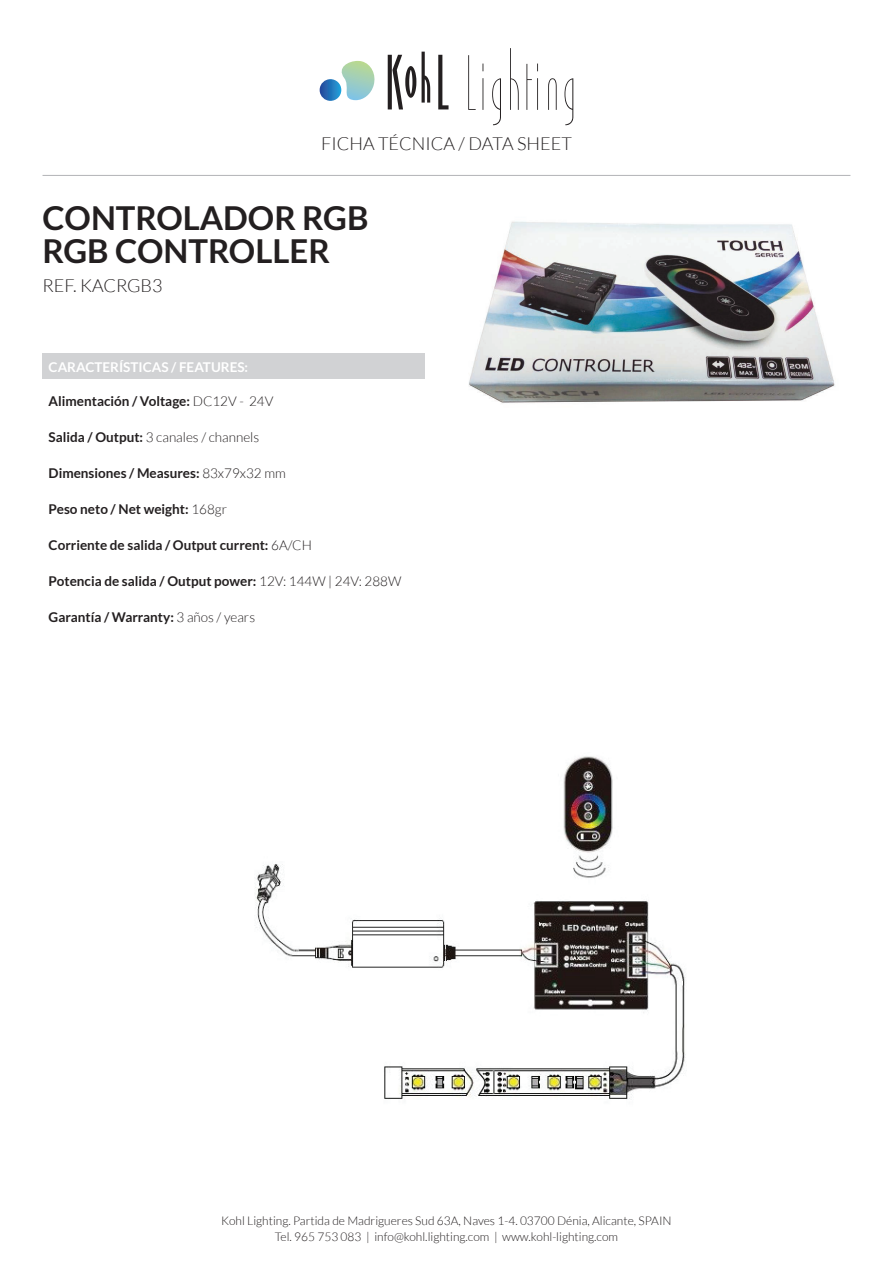
<style>
.page{position:relative;width:893px;height:1263px;background:#fff}
.page>*{position:absolute;margin:0;border:0;box-sizing:border-box;transform-origin:0 0}
.t1{font:700 33px/33px "Lato";color:#231f20}
.t2{font:300 18px "Lato";color:#231f20}
.t3{font:700 13.5px "Lato";color:#231f20}
.t4{font:300 13.5px "Lato";color:#231f20}
.t5{font:700 13.5px "Lato";color:#fff}
.t6{font:300 12px/16.5px "Lato";color:#231f20;text-align:center}
.s1{font-weight:300}
.s2{font-weight:700}
</style>
<div class="page">
<svg style="left:320px;top:79px;width:21px;height:22px"></svg>
<svg style="left:336px;top:61px;width:39px;height:39px"></svg>
<svg style="left:388px;top:55px;width:28px;height:54px"></svg>
<svg style="left:422px;top:52px;width:8px;height:51px"></svg>
<svg style="left:438px;top:55px;width:11px;height:54px"></svg>
<svg style="left:468px;top:55px;width:8px;height:55px"></svg>
<hr style="left:483px;top:78px;width:1px;height:32px;background:#231f20">
<svg style="left:492px;top:78px;width:9px;height:47px"></svg>
<svg style="left:510px;top:48px;width:9px;height:62px"></svg>
<svg style="left:526px;top:64px;width:12px;height:46px"></svg>
<hr style="left:537px;top:78px;width:1px;height:32px;background:#231f20">
<svg style="left:548px;top:78px;width:9px;height:32px"></svg>
<svg style="left:564px;top:78px;width:9px;height:47px"></svg>
<hr style="left:43px;top:175px;width:807px;height:1px;background:#b2b3b7">
<div style="left:43px;top:353px;width:382px;height:26px;background:#d1d2d4"></div>
<img style="left:469px;top:221px;width:366px;height:182px">
<img style="left:255px;top:756px;width:431px;height:343px">
<h2 class="t2" style="left:321px;top:134px;width:252px">FICHA TÉCNICA / DATA SHEET</h2>
<h1 class="t1" style="left:43px;top:201px;width:327px">CONTROLADOR RGB<br>RGB CONTROLLER</h1>
<h2 class="t2" style="left:43px;top:276px;width:121px">REF. KACRGB3</h2>
<p class="t5" style="left:49px;top:359px;width:201px">CARACTERÍSTICAS / FEATURES:</p>
<p class="t3" style="left:49px;top:393px;width:226px">Alimentación / Voltage: <span class="s1">DC12V - 24V</span></p>
<p class="t4" style="left:49px;top:430px;width:212px"><span class="s2">Salida / Output:</span> 3 canales / channels</p>
<p class="t3" style="left:49px;top:465px;width:239px">Dimensiones / Measures: <span class="s1">83x79x32 mm</span></p>
<p class="t3" style="left:49px;top:501px;width:180px">Peso neto / Net weight: <span class="s1">168gr</span></p>
<p class="t3" style="left:49px;top:537px;width:265px">Corriente de salida / Output current: <span class="s1">6A/CH</span></p>
<p class="t3" style="left:49px;top:573px;width:354px">Potencia de salida / Output power: <span class="s1">12V: 144W | 24V: 288W</span></p>
<p class="t3" style="left:49px;top:609px;width:208px">Garantía / Warranty: <span class="s1">3 años / years</span></p>
<p class="t6" style="left:221px;top:1212px;width:452px">Kohl Lighting. Partida de Madrigueres Sud 63A, Naves 1-4. 03700 Dénia, Alicante, SPAIN<br>Tel. 965 753 083 | info@kohl.lighting.com | www.kohl-lighting.com</p>
</div>
